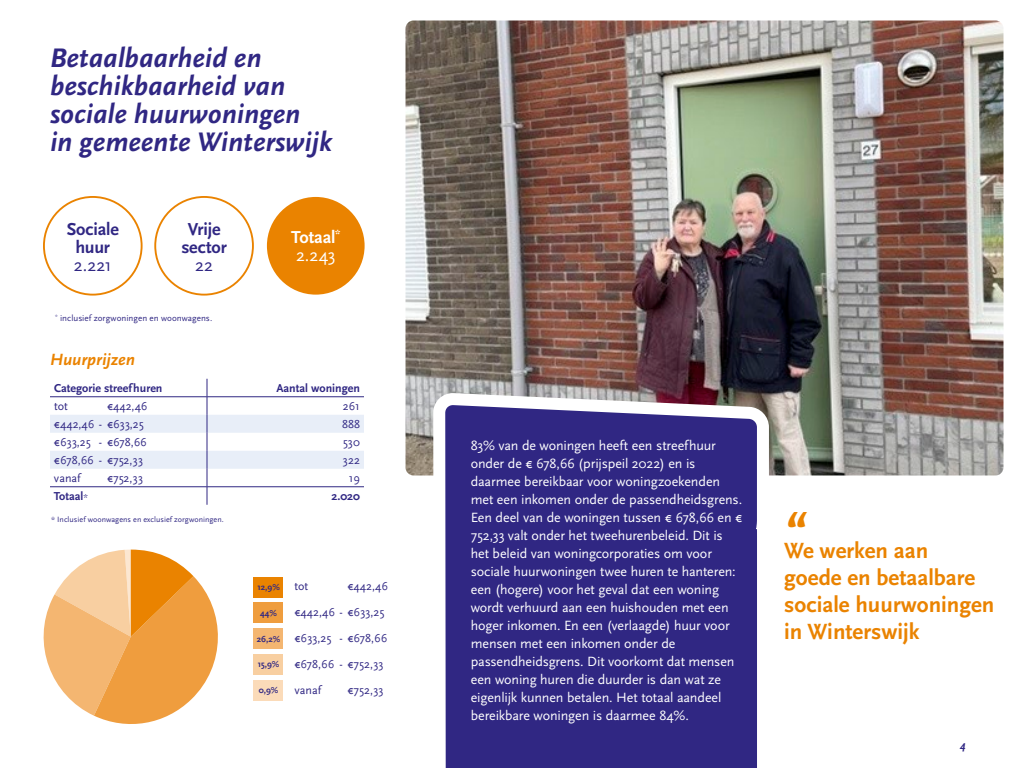
<style>
.page{position:relative;width:1024px;height:768px;background:#fff}
.page>*{position:absolute;margin:0;border:0;box-sizing:border-box;transform-origin:0 0}
.t1{font:italic 700 50px "Scala Sans Pro";color:#ea8300}
.t2{font:italic 700 28px/28px "Scala Sans Pro";color:#302783}
.t3{font:700 23px/27px "Scala Sans Pro";color:#ea8300}
.t4{font:700 18.1px/18px "Scala Sans Pro";letter-spacing:-.01em;color:#302783;text-align:center}
.t5{font:700 18.1px/18px "Scala Sans Pro";letter-spacing:-.01em;color:#fff}
.t6{font:18.1px "Scala Sans Pro";color:#302783}
.t7{font:italic 700 17px "Scala Sans Pro";color:#ea8300}
.t8{font:14px/18px "Scala Sans Pro";letter-spacing:-.01em;color:#fff}
.t9{font:12px/26px "Scala Sans Pro";color:#302783}
.t10{font:700 12px "Scala Sans Pro";color:#302783}
.t11{font:12px "Scala Sans";color:#302783}
.t12{font:italic 700 12px "Scala Sans Pro";color:#302783}
.t13{font:9px "Scala Sans Pro";letter-spacing:.005em;color:#302783}
.t14{font:700 8.9px "Scala Sans Pro";color:#302783}
.t15{font:8px "Scala Sans";letter-spacing:.005em;color:#302783}
.s1{font-weight:400}
.s2{font-weight:400;font-size:9px}
</style>
<div class="page">
<img style="left:406px;top:20px;width:598px;height:456px">
<svg style="left:424px;top:383px;width:351px;height:385px;background:#4e4692"></svg>
<svg style="left:50px;top:379px;width:314px;height:126px"></svg>
<hr style="left:50px;top:397px;width:157px;height:1px;background:#302783">
<hr style="left:207px;top:397px;width:157px;height:1px;background:#302783">
<div style="left:253px;top:577px;width:30px;height:20px;background:#ea8300"></div>
<div style="left:253px;top:603px;width:30px;height:20px;background:#ef9d3e"></div>
<div style="left:253px;top:629px;width:30px;height:20px;background:#f4b671"></div>
<div style="left:253px;top:655px;width:30px;height:20px;background:#f8cfa1"></div>
<div style="left:253px;top:681px;width:30px;height:20px;background:#fbdbb9"></div>
<div style="left:43px;top:196px;width:100px;height:100px;border:2px solid #ea8300;border-radius:50%"></div>
<div style="left:154px;top:196px;width:100px;height:100px;border:2px solid #ea8300;border-radius:50%"></div>
<div style="left:267px;top:197px;width:98px;height:98px;background:#ea8300;border-radius:50%"></div>
<svg style="left:43px;top:550px;width:175px;height:174px"></svg>
<h2 class="t2" style="left:50px;top:44px;width:284px">Betaalbaarheid en beschikbaarheid van sociale huurwoningen<br>in gemeente Winterswijk</h2>
<p class="t4" style="left:67px;top:220px;width:54px">Sociale huur</p>
<p class="t6" style="left:74px;top:255px;width:39px">2.221</p>
<p class="t4" style="left:181px;top:220px;width:47px">Vrije sector</p>
<p class="t6" style="left:195px;top:255px;width:19px">22</p>
<p class="t13" style="left:55px;top:313px;width:159px"><sup>*</sup> inclusief zorgwoningen en woonwagens.</p>
<p class="t7" style="left:50px;top:350px;width:87px">Huurprijzen</p>
<p class="t5" style="left:291px;top:229px;width:51px">Totaal<sup>*<br></sup><span class="s1">2.243</span></p>
<p class="t10" style="left:54px;top:381px;width:110px">Categorie streefhuren</p>
<p class="t10" style="left:276px;top:381px;width:85px">Aantal woningen</p>
<p class="t9" style="left:54px;top:393px;width:15px">tot</p>
<p class="t9" style="left:107px;top:393px;width:42px">€442,46</p>
<p class="t11" style="left:343px;top:399px;width:19px">261</p>
<p class="t9" style="left:54px;top:411px;width:91px">€442,46 - €633,25</p>
<p class="t11" style="left:342px;top:417px;width:19px">888</p>
<p class="t9" style="left:54px;top:429px;width:94px">€633,25 - €678,66</p>
<p class="t11" style="left:343px;top:435px;width:18px">530</p>
<p class="t9" style="left:54px;top:447px;width:90px">€678,66 - €752,33</p>
<p class="t11" style="left:343px;top:453px;width:19px">322</p>
<p class="t9" style="left:54px;top:465px;width:28px">vanaf</p>
<p class="t9" style="left:107px;top:465px;width:37px">€752,33</p>
<p class="t11" style="left:349px;top:471px;width:13px">19</p>
<p class="t10" style="left:54px;top:489px;width:35px">Totaal<span class="s2">*</span></p>
<p class="t10" style="left:331px;top:489px;width:30px">2.020</p>
<p class="t15" style="left:51px;top:515px;width:174px">* Inclusief woonwagens en exclusief zorgwoningen.</p>
<p class="t14" style="left:257px;top:582px;width:24px">12,9%</p>
<p class="t14" style="left:260px;top:608px;width:18px">44%</p>
<p class="t14" style="left:257px;top:634px;width:25px">26,2%</p>
<p class="t14" style="left:258px;top:659px;width:23px">15,9%</p>
<p class="t14" style="left:259px;top:685px;width:21px">0,9%</p>
<p class="t9" style="left:294px;top:573px;width:95px;text-indent:53px">€442,46 €442,46 - €633,25 €633,25 - €678,66 €678,66 - €752,33 vanaf</p>
<p class="t9" style="left:294px;top:573px;width:15px">tot</p>
<p class="t9" style="left:347px;top:677px;width:37px">€752,33</p>
<p class="t8" style="left:471px;top:436px;width:273px">83% van de woningen heeft een streefhuur onder de € 678,66 (prijspeil 2022) en is daarmee bereikbaar voor woningzoekenden met een inkomen onder de passendheidsgrens.<br>Een deel van de woningen tussen € 678,66 en € 752,33 valt onder het tweehurenbeleid. Dit is het beleid van woningcorporaties om voor sociale huurwoningen twee huren te hanteren: een (hogere) voor het geval dat een woning wordt verhuurd aan een huishouden met een hoger inkomen. En een (verlaagde) huur voor mensen met een inkomen onder de passendheidsgrens. Dit voorkomt dat mensen een woning huren die duurder is dan wat ze eigenlijk kunnen betalen. Het totaal aandeel bereikbare woningen is daarmee 84%.</p>
<h1 class="t1" style="left:784px;top:500px;width:23px">“</h1>
<h3 class="t3" style="left:784px;top:537px;width:212px">We werken aan<br>goede en betaalbare sociale huurwoningen in Winterswijk</h3>
<p class="t12" style="left:960px;top:738px;width:7px">4</p>
</div>
